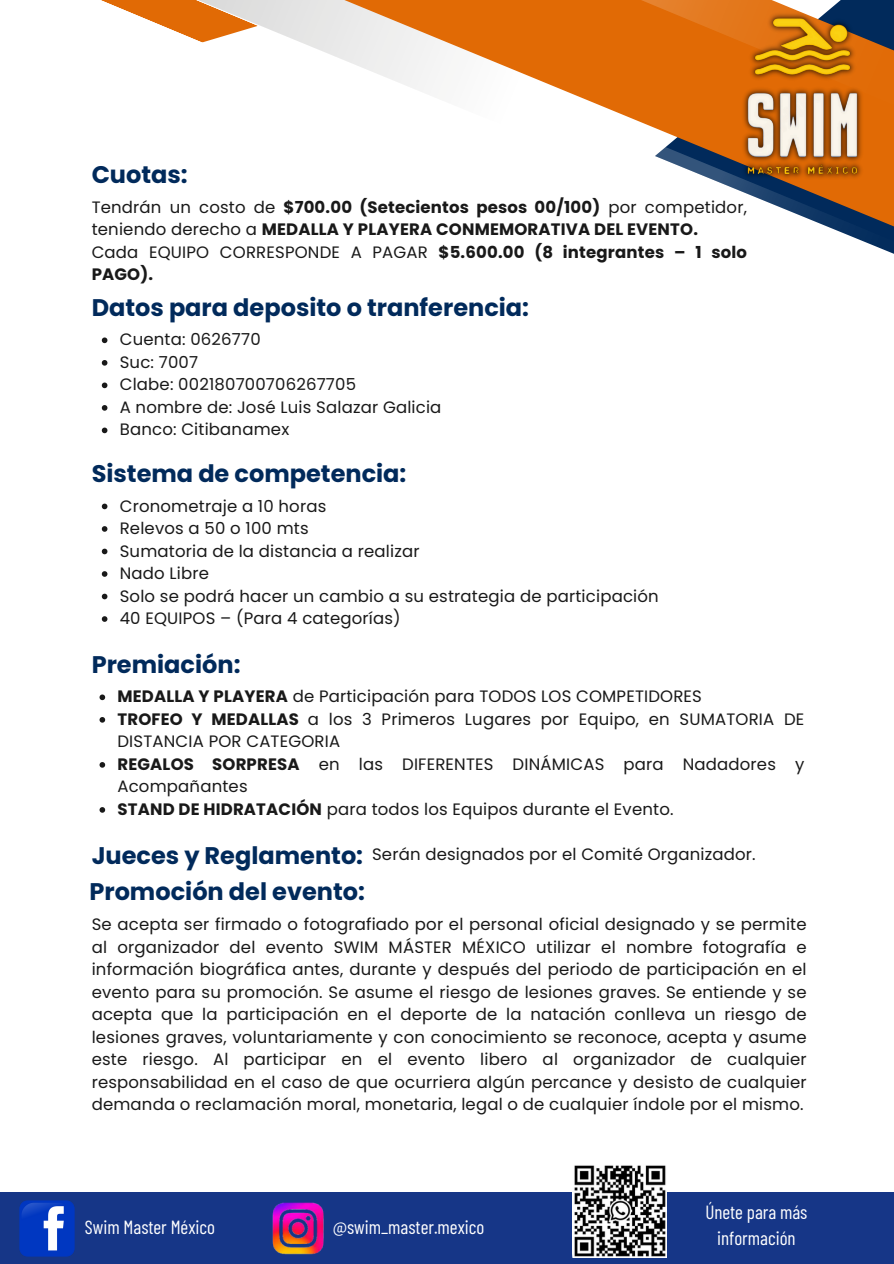
<style>
.page{position:relative;width:894px;height:1264px;background:#fff}
.page>*{position:absolute;margin:0;border:0;box-sizing:border-box;transform-origin:0 0}
.t1{font:700 24px "Poppins";color:#012a5b}
.t2{font:19.05px/26px "Barlow Condensed";color:#fff;text-align:center}
.t3{font:16.5px/22.5px "Poppins";letter-spacing:.01em;color:#191919}
.t4{font:700 16.5px/22.5px "Poppins";letter-spacing:.01em;color:#191919}
.s1{font-weight:400}
.s2{font-weight:700}
</style>
<div class="page">
<svg style="left:101px;top:0;width:135px;height:43px;fill:#e16a05"></svg>
<svg style="left:236px;top:0;width:657px;height:147px"></svg>
<svg style="left:533px;top:0;width:360px;height:105px;background:#d5701b"></svg>
<svg style="left:655px;top:147px;width:238px;height:107px"></svg>
<img style="left:736px;top:12px;width:128px;height:167px">
<svg style="left:102px;top:337px;width:5px;height:6px"></svg>
<svg style="left:102px;top:360px;width:5px;height:5px"></svg>
<svg style="left:102px;top:382px;width:5px;height:6px"></svg>
<svg style="left:102px;top:405px;width:5px;height:5px"></svg>
<svg style="left:102px;top:427px;width:5px;height:6px"></svg>
<svg style="left:102px;top:503px;width:5px;height:6px"></svg>
<svg style="left:102px;top:526px;width:5px;height:6px"></svg>
<svg style="left:102px;top:548px;width:5px;height:6px"></svg>
<svg style="left:102px;top:571px;width:5px;height:6px"></svg>
<svg style="left:102px;top:593px;width:5px;height:6px"></svg>
<svg style="left:102px;top:616px;width:5px;height:6px"></svg>
<svg style="left:99px;top:694px;width:6px;height:6px"></svg>
<svg style="left:99px;top:717px;width:6px;height:5px"></svg>
<svg style="left:99px;top:762px;width:6px;height:5px"></svg>
<svg style="left:99px;top:807px;width:6px;height:5px"></svg>
<div style="left:0;top:1192px;width:893px;height:71px;background:#163687"></div>
<img style="left:272px;top:1202px;width:52px;height:51px">
<img style="left:19px;top:1200px;width:56px;height:57px">
<img style="left:572px;top:1165px;width:94px;height:92px">
<p class="t1" style="left:92px;top:158px;width:98px">Cuotas:</p>
<p class="t4" style="left:92px;top:196px;width:656px"><span class="s1">Tendrán un costo de</span> $700.00 (Setecientos pesos 00/100) <span class="s1">por competidor, teniendo derecho a</span> MEDALLA Y PLAYERA CONMEMORATIVA DEL EVENTO.</p>
<p class="t4" style="left:92px;top:241px;width:656px"><span class="s1">Cada EQUIPO CORRESPONDE A PAGAR</span> $5.600.00 (8 integrantes – 1 solo<br>PAGO).</p>
<h1 class="t1" style="left:92px;top:290px;width:439px">Datos para deposito o tranferencia:</h1>
<p class="t3" style="left:120px;top:328px;width:142px">Cuenta: 0626770</p>
<p class="t3" style="left:120px;top:351px;width:80px">Suc: 7007</p>
<p class="t3" style="left:120px;top:373px;width:238px">Clabe: 002180700706267705</p>
<p class="t3" style="left:120px;top:396px;width:323px">A nombre de: José Luis Salazar Galicia</p>
<p class="t3" style="left:120px;top:418px;width:171px">Banco: Citibanamex</p>
<h1 class="t1" style="left:92px;top:456px;width:316px">Sistema de competencia:</h1>
<p class="t3" style="left:120px;top:494px;width:208px">Cronometraje a 10 horas</p>
<p class="t3" style="left:120px;top:517px;width:190px">Relevos a 50 o 100 mts</p>
<p class="t3" style="left:120px;top:539px;width:301px">Sumatoria de la distancia a realizar</p>
<p class="t3" style="left:120px;top:562px;width:91px">Nado Libre</p>
<p class="t3" style="left:120px;top:584px;width:540px">Solo se podrá hacer un cambio a su estrategia de participación</p>
<p class="t3" style="left:120px;top:607px;width:282px">40 EQUIPOS – (Para 4 categorías)</p>
<h1 class="t1" style="left:92px;top:647px;width:150px">Premiación:</h1>
<p class="t3" style="left:117px;top:685px;width:586px"><span class="s2">MEDALLA Y PLAYERA</span> de Participación para TODOS LOS COMPETIDORES</p>
<p class="t3" style="left:117px;top:708px;width:688px"><span class="s2">TROFEO Y MEDALLAS</span> a los 3 Primeros Lugares por Equipo, en SUMATORIA DE<br>DISTANCIA POR CATEGORIA</p>
<p class="t3" style="left:117px;top:753px;width:688px"><span class="s2">REGALOS SORPRESA</span> en las DIFERENTES DINÁMICAS para Nadadores y<br>Acompañantes</p>
<p class="t3" style="left:117px;top:798px;width:557px"><span class="s2">STAND DE HIDRATACIÓN</span> para todos los Equipos durante el Evento.</p>
<p class="t1" style="left:92px;top:838px;width:273px">Jueces y Reglamento:</p>
<h3 class="t3" style="left:372px;top:842px;width:385px">Serán designados por el Comité Organizador.</h3>
<p class="t1" style="left:89px;top:875px;width:277px">Promoción del evento:</p>
<h3 class="t3" style="left:92px;top:913px;width:716px;text-align:justify">Se acepta ser firmado o fotografiado por el personal oficial designado y se permite al organizador del evento SWIM MÁSTER MÉXICO utilizar el nombre fotografía e información biográfica antes, durante y después del periodo de participación en el evento para su promoción. Se asume el riesgo de lesiones graves. Se entiende y se acepta que la participación en el deporte de la natación conlleva un riesgo de lesiones graves, voluntariamente y con conocimiento se reconoce, acepta y asume este riesgo. Al participar en el evento libero al organizador de cualquier responsabilidad en el caso de que ocurriera algún percance y desisto de cualquier demanda o reclamación moral, monetaria, legal o de cualquier índole por el mismo.</h3>
<h1 class="t2" style="left:85px;top:1213px;width:131px">Swim Master México</h1>
<p class="t2" style="left:332px;top:1213px;width:153px">@swim_master.mexico</p>
<p class="t2" style="left:705px;top:1198px;width:103px">Únete para más información</p>
</div>
